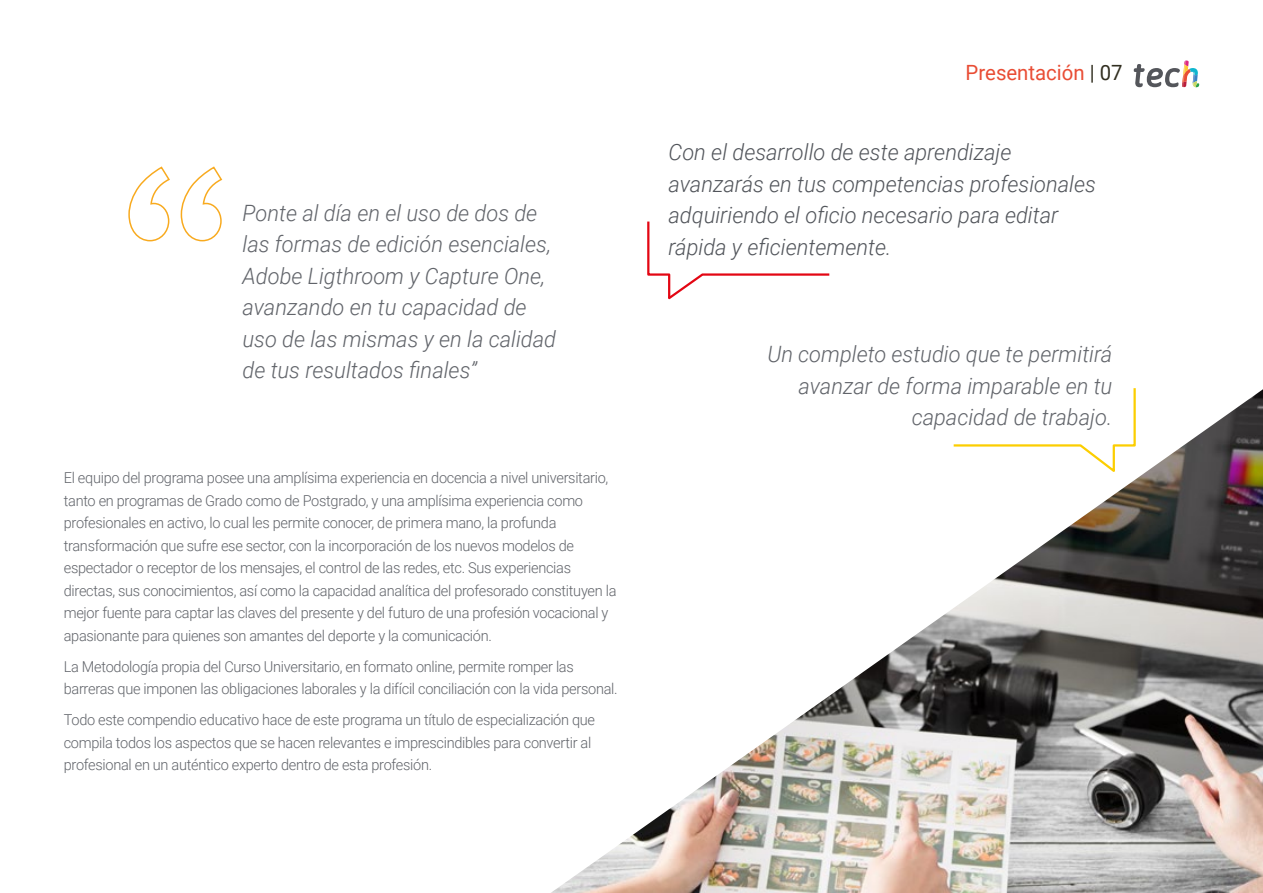
<style>
.page{position:relative;width:1263px;height:893px;background:#fff}
.page>*{position:absolute;margin:0;border:0;box-sizing:border-box;transform-origin:0 0}
.t1{font:italic 300 22.5px/31.5px "Roboto";color:#61646a}
.t2{font:italic 300 22.5px/31.5px "Roboto";color:#52555b}
.t3{font:21px "Roboto";color:#e94d35}
.t4{font:300 15px/22.5px "Roboto";letter-spacing:-.02em;color:#61646a}
.s1{color:#312e20}
</style>
<div class="page">
<svg style="left:1134px;top:61px;width:65px;height:27px"></svg>
<img style="left:551px;top:389px;width:712px;height:504px">
<svg style="left:128px;top:166px;width:95px;height:76px"></svg>
<svg style="left:951px;top:388px;width:186px;height:87px"></svg>
<svg style="left:647px;top:221px;width:183px;height:79px"></svg>
<h1 class="t1" style="left:242px;top:196px;width:315px">Ponte al día en el uso de dos de las formas de edición esenciales,<br>Adobe Ligthroom y Capture One, avanzando en tu capacidad de uso de las mismas y en la calidad de tus resultados finales”</h1>
<p class="t4" style="left:64px;top:466px;width:554px">El equipo del programa posee una amplísima experiencia en docencia a nivel universitario, tanto en programas de Grado como de Postgrado, y una amplísima experiencia como profesionales en activo, lo cual les permite conocer, de primera mano, la profunda transformación que sufre ese sector, con la incorporación de los nuevos modelos de espectador o receptor de los mensajes, el control de las redes, etc. Sus experiencias directas, sus conocimientos, así como la capacidad analítica del profesorado constituyen la mejor fuente para captar las claves del presente y del futuro de una profesión vocacional y apasionante para quienes son amantes del deporte y la comunicación.</p>
<p class="t4" style="left:64px;top:655px;width:555px">La Metodología propia del Curso Universitario, en formato online, permite romper las barreras que imponen las obligaciones laborales y la difícil conciliación con la vida personal.</p>
<p class="t4" style="left:64px;top:708px;width:533px">Todo este compendio educativo hace de este programa un título de especialización que compila todos los aspectos que se hacen relevantes e imprescindibles para convertir al profesional en un auténtico experto dentro de esta profesión.</p>
<h2 class="t3" style="left:966px;top:57px;width:159px">Presentación <span class="s1">| 07</span></h2>
<h1 class="t2" style="left:668px;top:136px;width:429px">Con el desarrollo de este aprendizaje avanzarás en tus competencias profesionales adquiriendo el oficio necesario para editar rápida y eficientemente.</h1>
<h1 class="t1" style="left:767px;top:338px;width:346px;text-align:right">Un completo estudio que te permitirá avanzar de forma imparable en tu capacidad de trabajo.</h1>
</div>
